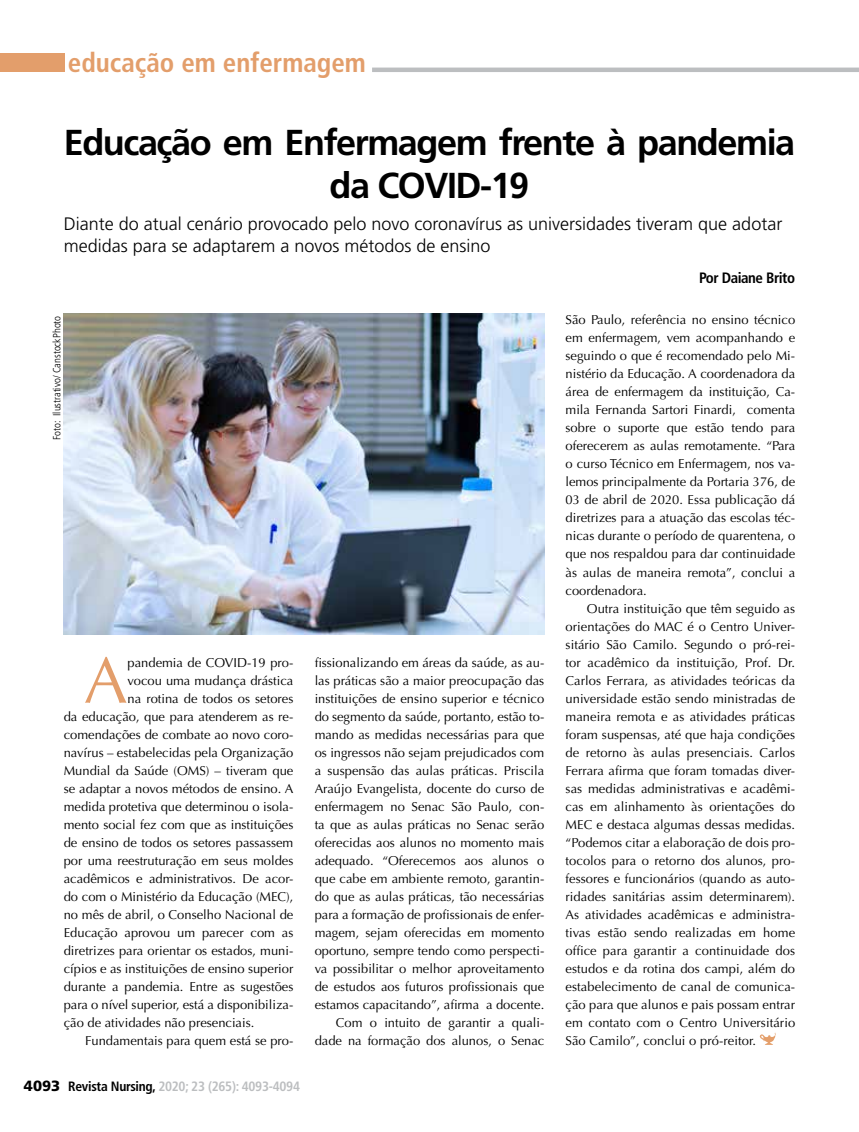
<style>
.page{position:relative;width:859px;height:1132px;background:#fff}
.page>*{position:absolute;margin:0;border:0;box-sizing:border-box;transform-origin:0 0}
.t1{font:65.55px "Optima LT Std";color:#e39e6b}
.t2{font:700 36px/43.2px "Frutiger LT Std";letter-spacing:-.04em;color:#000;text-align:center}
.t3{font:700 condensed 27px "Frutiger LT Std";color:#e39e6b}
.t4{font:300 18px/21.6px "Frutiger LT Std";color:#000}
.t5{font:700 condensed 15px "Frutiger LT Std";letter-spacing:-.03em;color:#000}
.t6{font:700 condensed 13.5px "Frutiger LT Std";letter-spacing:-.02em;color:#bcbec0}
.t7{font:12.9px/18px "Optima LT Std";color:#000;text-align:justify}
.t8{font:300 condensed 10.5px "Frutiger LT Std";color:#000}
.s1{font-weight:900;font-stretch:normal;font-size:14.85px;color:#000}
.s2{color:#000}
</style>
<div class="page">
<div style="left:0;top:54px;width:65px;height:18px;background:#e39e6b"></div>
<hr style="left:372px;top:68px;width:487px;height:4px;background:#bcbec0">
<svg style="left:759px;top:1032px;width:17px;height:12px"></svg>
<img style="left:64px;top:313px;width:480px;height:321px">
<h3 class="t3" style="left:68px;top:47px;width:300px">educação em enfermagem</h3>
<h2 class="t2" style="left:64px;top:121px;width:733px">Educação em Enfermagem frente à pandemia da COVID-19</h2>
<h3 class="t4" style="left:64px;top:214px;width:720px">Diante do atual cenário provocado pelo novo coronavírus as universidades tiveram que adotar medidas para se adaptarem a novos métodos de ensino</h3>
<p class="t5" style="left:699px;top:268px;width:98px">Por Daiane Brito</p>
<p class="t8" style="left:51px;top:439px;width:125px;rotate:-90deg">Foto: Ilustrativo/ CanstockPhoto</p>
<h1 class="t1" style="left:84px;top:642px;width:45px">A</h1>
<p class="t7" style="left:128px;top:653px;width:167px">pandemia de COVID-19 pro-</p>
<p class="t7" style="left:128px;top:671px;width:167px">vocou uma mudança drástica</p>
<p class="t7" style="left:128px;top:689px;width:167px">na rotina de todos os setores</p>
<p class="t7" style="left:64px;top:707px;width:231px">da educação, que para atenderem as re-</p>
<p class="t7" style="left:64px;top:725px;width:231px">comendações de combate ao novo coro-</p>
<p class="t7" style="left:64px;top:743px;width:231px">navírus – estabelecidas pela Organização</p>
<p class="t7" style="left:64px;top:761px;width:231px">Mundial da Saúde (OMS) – tiveram que</p>
<p class="t7" style="left:64px;top:779px;width:231px">se adaptar a novos métodos de ensino. A</p>
<p class="t7" style="left:64px;top:797px;width:231px">medida protetiva que determinou o isola-</p>
<p class="t7" style="left:64px;top:815px;width:231px">mento social fez com que as instituições</p>
<p class="t7" style="left:64px;top:833px;width:231px">de ensino de todos os setores passassem</p>
<p class="t7" style="left:64px;top:851px;width:231px">por uma reestruturação em seus moldes</p>
<p class="t7" style="left:64px;top:869px;width:231px">acadêmicos e administrativos. De acor-</p>
<p class="t7" style="left:64px;top:887px;width:231px">do com o Ministério da Educação (MEC),</p>
<p class="t7" style="left:64px;top:905px;width:231px">no mês de abril, o Conselho Nacional de</p>
<p class="t7" style="left:64px;top:923px;width:231px">Educação aprovou um parecer com as</p>
<p class="t7" style="left:64px;top:941px;width:231px">diretrizes para orientar os estados, muni-</p>
<p class="t7" style="left:64px;top:959px;width:231px">cípios e as instituições de ensino superior</p>
<p class="t7" style="left:64px;top:977px;width:231px">durante a pandemia. Entre as sugestões</p>
<p class="t7" style="left:64px;top:995px;width:231px">para o nível superior, está a disponibiliza-</p>
<p class="t7" style="left:64px;top:1013px;width:192px">ção de atividades não presenciais.</p>
<p class="t7" style="left:85px;top:1031px;width:210px">Fundamentais para quem está se pro-</p>
<p class="t6" style="left:24px;top:1077px;width:277px"><span class="s1">4093</span> <span class="s2">Revista Nursing,</span> 2020; 23 (265): 4093-4094</p>
<p class="t7" style="left:315px;top:653px;width:231px;text-align:right">fissionalizando em áreas da saúde, as au&shy;las práticas são a maior preocupação das instituições de ensino superior e técnico do segmento da saúde, portanto, estão to&shy;mando as medidas necessárias para que os ingressos não sejam prejudicados com a suspensão das aulas práticas. Priscila Araújo Evangelista, docente do curso de enfermagem no Senac São Paulo, con&shy;ta que as aulas práticas no Senac serão oferecidas aos alunos no momento mais adequado. “Oferecemos aos alunos o que cabe em ambiente remoto, garantin&shy;do que as aulas práticas, tão necessárias para a formação de profissionais de enfer&shy;magem, sejam oferecidas em momento oportuno, sempre tendo como perspecti&shy;va possibilitar o melhor aproveitamento de estudos aos futuros profissionais que estamos capacitando”, afirma a docente.<br>Com o intuito de garantir a quali&shy;dade na formação dos alunos, o Senac</p>
<p class="t7" style="left:566px;top:311px;width:231px">São Paulo, referência no ensino técnico em enfermagem, vem acompanhando e seguindo o que é recomendado pelo Mi&shy;nistério da Educação. A coordenadora da área de enfermagem da instituição, Ca&shy;mila Fernanda Sartori Finardi, comenta sobre o suporte que estão tendo para oferecerem as aulas remotamente. “Para o curso Técnico em Enfermagem, nos va&shy;lemos principalmente da Portaria 376, de 03 de abril de 2020. Essa publicação dá diretrizes para a atuação das escolas téc&shy;nicas durante o período de quarentena, o que nos respaldou para dar continuidade às aulas de maneira remota”, conclui a coordenadora.</p>
<p class="t7" style="left:566px;top:599px;width:231px;text-indent:21px">Outra instituição que têm seguido as orientações do MAC é o Centro Univer&shy;sitário São Camilo. Segundo o pró-rei&shy;tor acadêmico da instituição, Prof. Dr.<br>Carlos Ferrara, as atividades teóricas da universidade estão sendo ministradas de maneira remota e as atividades práticas foram suspensas, até que haja condições de retorno às aulas presenciais. Carlos Ferrara afirma que foram tomadas diver&shy;sas medidas administrativas e acadêmi&shy;cas em alinhamento às orientações do MEC e destaca algumas dessas medidas. “Podemos citar a elaboração de dois pro&shy;tocolos para o retorno dos alunos, pro&shy;fessores e funcionários (quando as auto&shy;ridades sanitárias assim determinarem).<br>As atividades acadêmicas e administra&shy;tivas estão sendo realizadas em home office para garantir a continuidade dos estudos e da rotina dos campi, além do estabelecimento de canal de comunica&shy;ção para que alunos e pais possam entrar em contato com o Centro Universitário São Camilo”, conclui o pró-reitor.</p>
</div>
